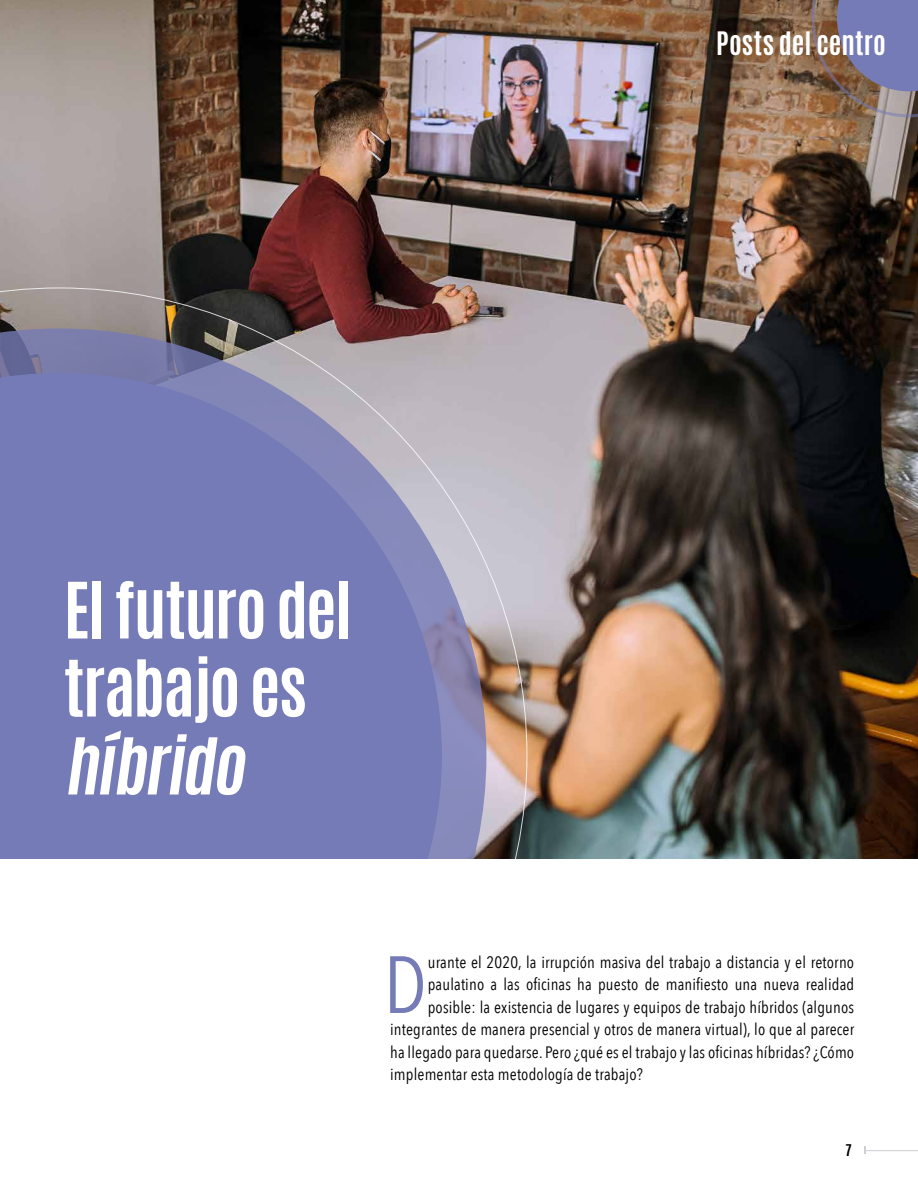
<style>
.page{position:relative;width:918px;height:1188px;background:#fff}
.page>*{position:absolute;margin:0;border:0;box-sizing:border-box;transform-origin:0 0}
.t1{font:80.1px "Avenir Next Condensed";color:#757bb6}
.t2{font:700 66px/78px "Antonio";letter-spacing:-.025em;color:#fff}
.t3{font:700 27px "Antonio";letter-spacing:.005em;color:#fff}
.t4{font:16.5px "Avenir Next Condensed";letter-spacing:.01em;color:#000}
.t5{font:700 13.5px "Antonio";color:#000}
</style>
<div class="page">
<img style="left:0;top:0;width:918px;height:859px">
<img style="left:0;top:288px;width:527px;height:571px">
<svg style="left:0;top:373px;width:442px;height:486px;background:#7b80b6"></svg>
<svg style="left:812px;top:0;width:106px;height:117px;background:#7d7285"></svg>
<hr style="left:865px;top:1150px;width:53px;height:1px;background:#cecfd4">
<svg style="left:864px;top:1147px;width:2px;height:7px"></svg>
<h3 class="t3" style="left:716px;top:23px;width:171px">Posts del centro</h3>
<h2 class="t2" style="left:64px;top:572px;width:289px">El futuro del trabajo es híbrido</h2>
<h1 class="t1" style="left:384px;top:916px;width:45px">D</h1>
<p class="t4" style="left:428px;top:948px;width:428px">urante el 2020, la irrupción masiva del trabajo a distancia y el retorno</p>
<p class="t4" style="left:428px;top:971px;width:428px">paulatino a las oficinas ha puesto de manifiesto una nueva realidad</p>
<p class="t4" style="left:428px;top:993px;width:428px">posible: la existencia de lugares y equipos de trabajo híbridos (algunos</p>
<p class="t4" style="left:390px;top:1016px;width:466px">integrantes de manera presencial y otros de manera virtual), lo que al parecer</p>
<p class="t4" style="left:390px;top:1038px;width:466px">ha llegado para quedarse. Pero ¿qué es el trabajo y las oficinas híbridas? ¿Cómo</p>
<p class="t4" style="left:390px;top:1061px;width:254px">implementar esta metodología de trabajo?</p>
<p class="t5" style="left:846px;top:1140px;width:8px">7</p>
</div>
